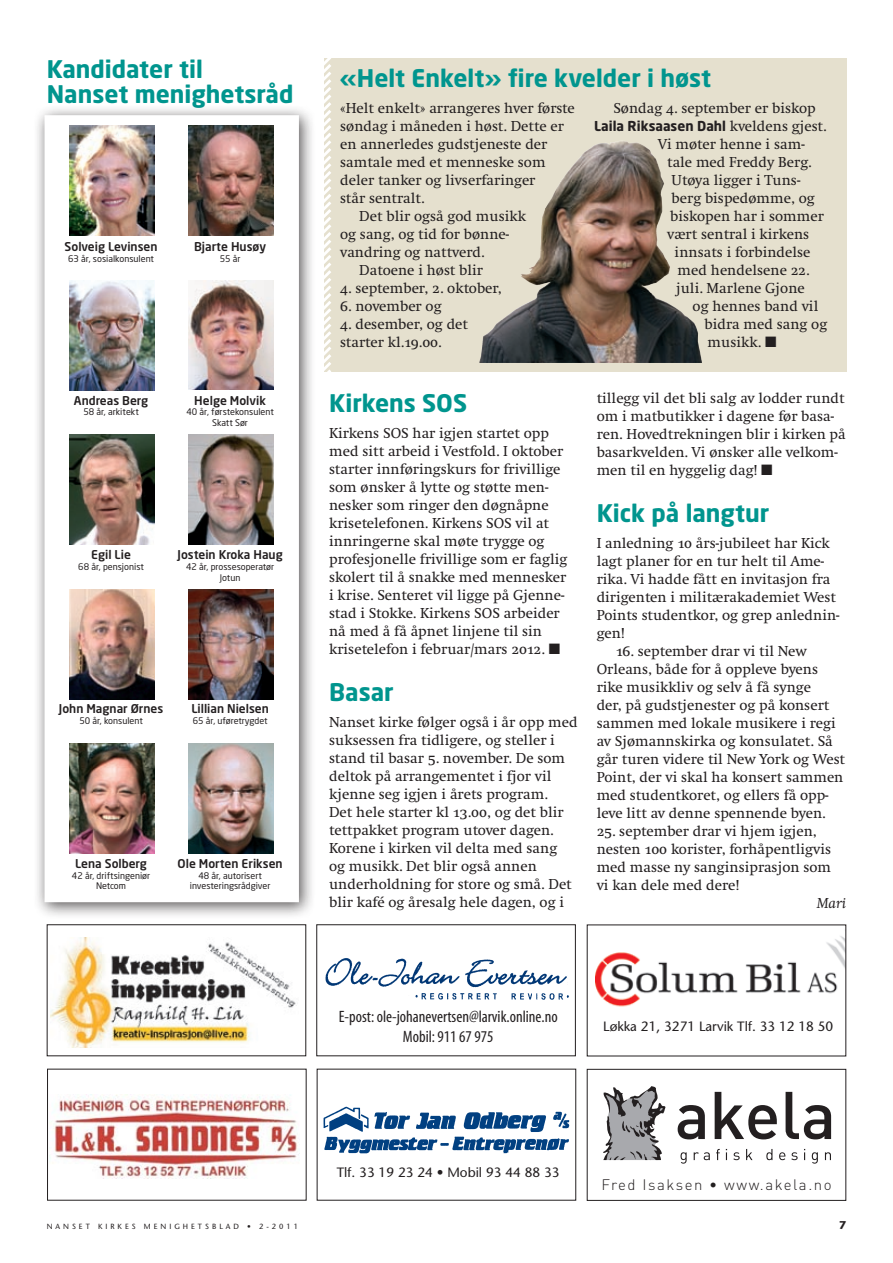
<style>
.page{position:relative;width:893px;height:1263px;background:#fff}
.page>*{position:absolute;margin:0;border:0;box-sizing:border-box;transform-origin:0 0}
.Notis_tittel{font:700 24px "Neo Sans";color:#00958e}
.Tekst{font:16.5px "Myriadhb Cn";color:#231f20}
.Tekst-2{font:15px/18px "Swift POW";color:#231f20}
.Tekst_m_innrykk{font:15px/18px "Swift POW";color:#231f20}
.Tekst-3{font:300 15px "DIN";letter-spacing:.1em;color:#231f20}
.Tekst-4{font:italic 15px "Swift POW";color:#231f20}
.Tekst-5{font:13.5px "Stone Sans";color:#231f20}
.Tekst_m_innrykk-2{font:700 13.5px "Neo Sans";color:#231f20}
.Tekst-6{font:500 12px "Neo Sans";color:#231f20}
.t1{font:700 11.25px "Stone Sans";color:#231f20}
.Tekst-7{font:9px/10.8px "Neo Sans";color:#231f20;text-align:center}
.t2{font:7.5px "Stone Sans";letter-spacing:.4em;color:#231f20}
.s1{font-family:"Swift POW";font-weight:400;font-size:15px}
</style>
<div class="page">
<img style="left:323px;top:1106px;width:247px;height:47px">
<img style="left:50px;top:1094px;width:250px;height:84px">
<img style="left:596px;top:936px;width:248px;height:71px">
<div style="left:587px;top:1069px;width:259px;height:132px;border:1px solid #231f20"></div>
<svg style="left:334px;top:58px;width:512px;height:314px;background:#cec8b7"></svg>
<svg style="left:324px;top:58px;width:10px;height:314px"></svg>
<svg style="left:678px;top:1105px;width:27px;height:34px"></svg>
<svg style="left:715px;top:1092px;width:62px;height:47px"></svg>
<svg style="left:786px;top:1092px;width:45px;height:47px"></svg>
<svg style="left:680px;top:1152px;width:7px;height:11px"></svg>
<svg style="left:694px;top:1152px;width:16px;height:8px"></svg>
<svg style="left:716px;top:1149px;width:4px;height:11px"></svg>
<svg style="left:733px;top:1152px;width:7px;height:8px"></svg>
<svg style="left:746px;top:1149px;width:6px;height:11px"></svg>
<svg style="left:766px;top:1149px;width:6px;height:11px"></svg>
<svg style="left:779px;top:1152px;width:6px;height:8px"></svg>
<svg style="left:791px;top:1152px;width:7px;height:8px"></svg>
<svg style="left:812px;top:1152px;width:6px;height:11px"></svg>
<svg style="left:825px;top:1152px;width:6px;height:8px"></svg>
<svg style="left:603px;top:1086px;width:63px;height:74px"></svg>
<img style="left:325px;top:958px;width:244px;height:42px">
<div style="left:316px;top:924px;width:260px;height:132px;border:1px solid #231f20"></div>
<div style="left:47px;top:924px;width:259px;height:132px;border:1px solid #231f20"></div>
<img style="left:51px;top:937px;width:246px;height:110px">
<img style="left:548px;top:141px;width:74px;height:63px">
<div style="left:33px;top:103px;width:283px;height:816px;background:#231f20;opacity:.75"></div>
<div style="left:45px;top:115px;width:254px;height:787px;background:#fff"></div>
<img style="left:69px;top:280px;width:85px;height:110px">
<img style="left:188px;top:126px;width:85px;height:110px">
<img style="left:69px;top:435px;width:85px;height:110px">
<img style="left:188px;top:280px;width:85px;height:110px">
<img style="left:69px;top:589px;width:85px;height:110px">
<img style="left:188px;top:435px;width:85px;height:110px">
<img style="left:69px;top:744px;width:85px;height:110px">
<img style="left:188px;top:589px;width:85px;height:110px">
<img style="left:188px;top:744px;width:85px;height:110px">
<img style="left:69px;top:126px;width:85px;height:110px">
<p class="Notis_tittel" style="left:47px;top:54px;width:158px">Kandidater til</p>
<p class="Notis_tittel" style="left:47px;top:79px;width:248px">Nanset menighetsråd</p>
<p class="Tekst-6" style="left:65px;top:239px;width:94px">Solveig Levinsen</p>
<p class="Tekst-7" style="left:68px;top:253px;width:87px">63 år, sosialkonsulent</p>
<p class="Tekst-6" style="left:194px;top:239px;width:73px">Bjarte Husøy</p>
<p class="Tekst-7" style="left:220px;top:253px;width:22px">55 år</p>
<p class="Tekst-6" style="left:74px;top:393px;width:76px">Andreas Berg</p>
<p class="Tekst-7" style="left:83px;top:407px;width:57px">58 år, arkitekt</p>
<p class="Tekst-6" style="left:194px;top:393px;width:73px">Helge Molvik</p>
<p class="Tekst-7" style="left:186px;top:407px;width:89px">40 år, førstekonsulent<br>Skatt Sør</p>
<p class="Tekst-6" style="left:91px;top:547px;width:41px">Egil Lie</p>
<p class="Tekst-7" style="left:78px;top:561px;width:67px">68 år, pensjonist</p>
<p class="Tekst-6" style="left:178px;top:547px;width:107px">Jostein Kroka Haug</p>
<p class="Tekst-7" style="left:186px;top:561px;width:90px">42 år, prossesoperatør<br>Jotun</p>
<p class="Tekst-6" style="left:59px;top:701px;width:106px">John Magnar Ørnes</p>
<p class="Tekst-7" style="left:79px;top:715px;width:65px">50 år, konsulent</p>
<p class="Tekst-6" style="left:191px;top:701px;width:79px">Lillian Nielsen</p>
<p class="Tekst-7" style="left:193px;top:715px;width:76px">65 år, uføretrygdet</p>
<p class="Tekst-6" style="left:75px;top:856px;width:73px">Lena Solberg</p>
<p class="Tekst-7" style="left:72px;top:870px;width:80px">42 år, driftsingeniør<br>Netcom</p>
<p class="Tekst-6" style="left:178px;top:856px;width:107px">Ole Morten Eriksen</p>
<p class="Tekst-7" style="left:190px;top:870px;width:82px">48 år, autorisert investeringsrådgiver</p>
<p class="Notis_tittel" style="left:340px;top:63px;width:373px">«Helt Enkelt» fire kvelder i høst</p>
<p class="Tekst-2" style="left:340px;top:99px;width:236px">«Helt enkelt» arrangeres hver første søndag i måneden i høst. Dette er en annerledes gudstjeneste der samtale med et menneske som deler tanker og livserfaringer<br>står sentralt.</p>
<p class="Tekst_m_innrykk" style="left:340px;top:207px;width:187px;text-indent:19px">Det blir også god musikk og sang, og tid for bønne&shy;vandring og nattverd.</p>
<p class="Tekst_m_innrykk" style="left:359px;top:261px;width:125px">Datoene i høst blir</p>
<p class="Tekst_m_innrykk" style="left:340px;top:279px;width:163px">4. september, 2. oktober,</p>
<p class="Tekst_m_innrykk" style="left:340px;top:297px;width:103px">6. november og</p>
<p class="Tekst_m_innrykk" style="left:340px;top:315px;width:129px">4. desember, og det starter kl.19.00.</p>
<p class="Notis_tittel" style="left:329px;top:387px;width:140px">Kirkens SOS</p>
<p class="Tekst-2" style="left:329px;top:424px;width:240px">Kirkens SOS har igjen startet opp med sitt arbeid i Vestfold. I oktober starter innføringskurs for frivillige som ønsker å lytte og støtte men&shy;nesker som ringer den døgnåpne krisetelefonen. Kirkens SOS vil at innringerne skal møte trygge og profesjonelle frivillige som er faglig skolert til å snakke med mennesker i krise. Senteret vil ligge på Gjenne&shy;stad i Stokke. Kirkens SOS arbeider nå med å få åpnet linjene til sin krisetelefon i februar/mars 2012. ■</p>
<p class="Notis_tittel" style="left:329px;top:677px;width:66px">Basar</p>
<p class="Tekst-2" style="left:329px;top:713px;width:250px">Nanset kirke følger også i år opp med suksessen fra tidligere, og steller i stand til basar 5. november. De som deltok på arrangementet i fjor vil kjenne seg igjen i årets program.<br>Det hele starter kl 13.00, og det blir tettpakket program utover dagen.<br>Korene i kirken vil delta med sang<br>og musikk. Det blir også annen underholdning for store og små. Det blir kafé og åresalg hele dagen, og i</p>
<p class="Tekst_m_innrykk" style="left:613px;top:99px;width:204px">Søndag 4. september er biskop</p>
<p class="Tekst_m_innrykk-2" style="left:594px;top:118px;width:234px">Laila Riksaasen Dahl <span class="s1">kveldens gjest.</span></p>
<p class="Tekst_m_innrykk" style="left:658px;top:135px;width:148px">Vi møter henne i sam-</p>
<p class="Tekst_m_innrykk" style="left:667px;top:153px;width:146px">tale med Freddy Berg.</p>
<p class="Tekst_m_innrykk" style="left:672px;top:171px;width:130px">Utøya ligger i Tuns-</p>
<p class="Tekst_m_innrykk" style="left:672px;top:189px;width:145px">berg bispedømme, og</p>
<p class="Tekst_m_innrykk" style="left:670px;top:207px;width:155px">biskopen har i sommer</p>
<p class="Tekst_m_innrykk" style="left:667px;top:225px;width:144px">vært sentral i kirkens</p>
<p class="Tekst_m_innrykk" style="left:675px;top:243px;width:137px">innsats i forbindelse</p>
<p class="Tekst_m_innrykk" style="left:678px;top:261px;width:133px">med hendelsene 22.</p>
<p class="Tekst_m_innrykk" style="left:676px;top:279px;width:130px">juli. Marlene Gjone</p>
<p class="Tekst_m_innrykk" style="left:693px;top:297px;width:127px">og hennes band vil</p>
<p class="Tekst_m_innrykk" style="left:705px;top:315px;width:124px">bidra med sang og</p>
<p class="Tekst_m_innrykk" style="left:708px;top:333px;width:70px">musikk. ■</p>
<p class="Tekst-2" style="left:597px;top:389px;width:251px">tillegg vil det bli salg av lodder rundt om i matbutikker i dagene før basa&shy;ren. Hovedtrekningen blir i kirken på basarkvelden. Vi ønsker alle velkom&shy;men til en hyggelig dag! ■</p>
<p class="Notis_tittel" style="left:597px;top:497px;width:174px">Kick på langtur</p>
<p class="Tekst-2" style="left:597px;top:534px;width:244px">I anledning 10 års-jubileet har Kick lagt planer for en tur helt til Ame&shy;rika. Vi hadde fått en invitasjon fra dirigenten i militærakademiet West<br>Points studentkor, og grep anlednin&shy;gen!</p>
<p class="Tekst_m_innrykk" style="left:597px;top:642px;width:250px;text-indent:19px">16. september drar vi til New Orleans, både for å oppleve byens rike musikkliv og selv å få synge<br>der, på gudstjenester og på konsert sammen med lokale musikere i regi av Sjømannskirka og konsulatet. Så går turen videre til New York og West Point, der vi skal ha konsert sammen med studentkoret, og ellers få opp&shy;leve litt av denne spennende byen.</p>
<p class="Tekst_m_innrykk" style="left:597px;top:822px;width:236px">25. september drar vi hjem igjen, nesten 100 korister, forhåpentligvis med masse ny sanginsiprasjon som vi kan dele med dere!</p>
<p class="Tekst-4" style="left:817px;top:894px;width:31px">Mari</p>
<p class="Tekst" style="left:339px;top:1009px;width:220px">E-post: ole-johanevertsen@larvik.online.no</p>
<p class="Tekst" style="left:403px;top:1028px;width:92px">Mobil: 911 67 975</p>
<p class="Tekst-5" style="left:603px;top:1017px;width:232px">LØKKA 21, 3271 LARVIK TLF. 33 12 18 50</p>
<p class="Tekst-5" style="left:337px;top:1164px;width:224px">TLF. 33 19 23 24 • MOBIL 93 44 88 33</p>
<p class="Tekst-3" style="left:601px;top:1175px;width:232px">Fred Isaksen • www.akela.no</p>
<p class="t2" style="left:47px;top:1222px;width:253px">NAN SET KIRKES MEN IGHETSBLAD • 2-2011</p>
<p class="t1" style="left:839px;top:1218px;width:9px">7</p>
</div>
